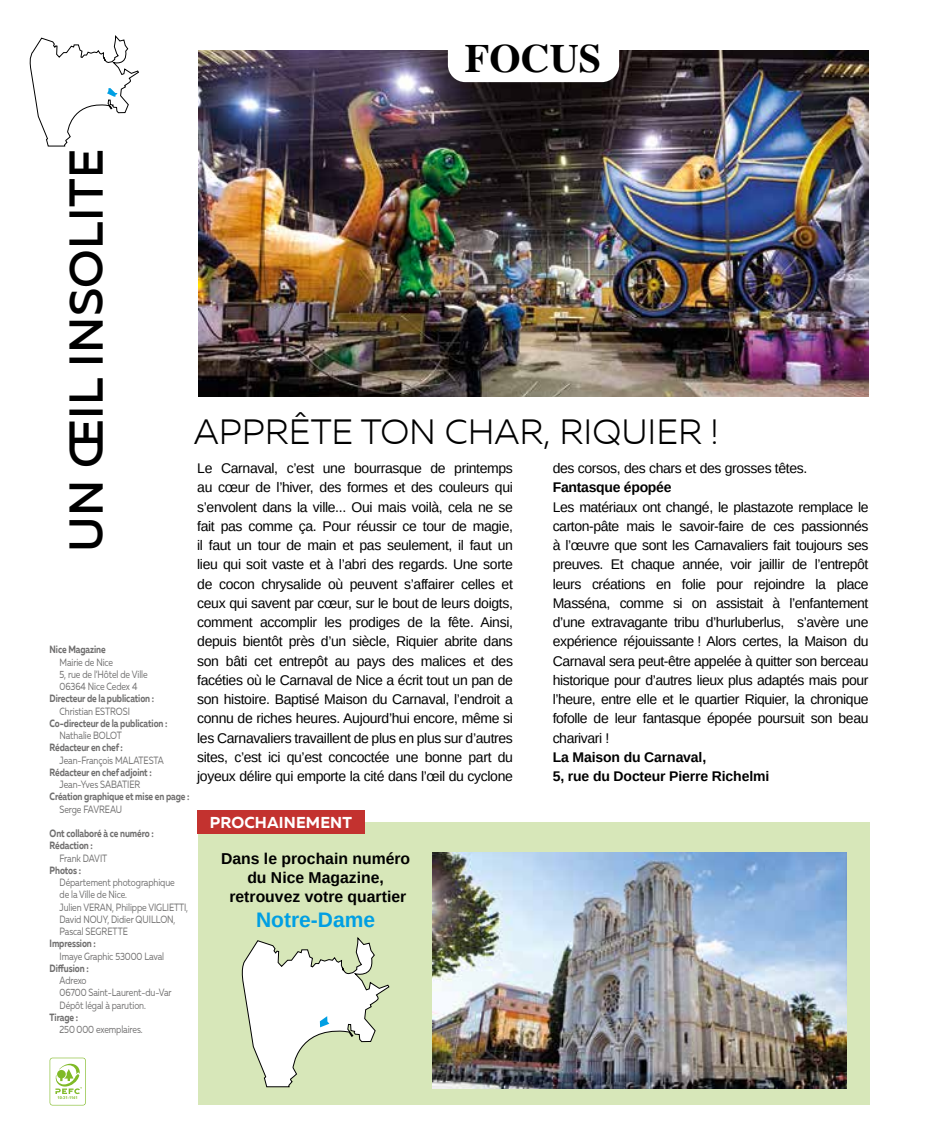
<style>
.page{position:relative;width:943px;height:1141px;background:#fff}
.page>*{position:absolute;margin:0;border:0;box-sizing:border-box;transform-origin:0 0}
.t1{font:500 47.25px "Muller";letter-spacing:.01em;color:#000}
.t2{font:700 40.25px "Times";color:#000}
.t3{font:300 35px "Muller";color:#000}
.t4{font:700 21px "Liberation Sans";color:#009fe3}
.t5{font:700 15.75px/18.9px "Liberation Sans";color:#000;text-align:center}
.t6{font:700 15.75px "Muller";letter-spacing:.01em;color:#fff}
.t7{font:14px/19.2px "Liberation Sans";letter-spacing:-.025em;color:#000;text-align:justify}
.t8{font:700 14px/19.2px "Liberation Sans";letter-spacing:-.01em;color:#000}
.t9{font:10.5px/12.2px "Muller";letter-spacing:-.01em;color:#706f6f;scale:.8 1}
.t10{font:700 10.5px/12.2px "Muller";letter-spacing:-.01em;color:#706f6f;scale:.8 1}
.t11{font:700 4.02px "Arial";color:#80ba27}
</style>
<div class="page">
<img style="left:198px;top:50px;width:670px;height:346px">
<svg style="left:50px;top:1058px;width:36px;height:47px"></svg>
<div style="left:50px;top:1058px;width:35px;height:47px;background:#fff;border-radius:2px"></div>
<svg style="left:55px;top:1064px;width:27px;height:30px"></svg>
<div style="left:198px;top:822px;width:671px;height:282px;background:#d7e7b9"></div>
<img style="left:433px;top:852px;width:413px;height:237px">
<div style="left:197px;top:810px;width:167px;height:23px;background:#c3322f"></div>
<div style="left:448px;top:32px;width:171px;height:50px;background:#fff;border-radius:17px"></div>
<svg style="left:29px;top:35px;width:110px;height:112px"></svg>
<svg style="left:241px;top:937px;width:149px;height:150px"></svg>
<h2 class="t2" style="left:465px;top:20px;width:138px">FOCUS</h2>
<h1 class="t1" style="left:57px;top:552px;width:405px;rotate:-90deg">UN ŒIL INSOLITE</h1>
<h3 class="t3" style="left:194px;top:411px;width:526px">APPRÊTE TON CHAR, RIQUIER !</h3>
<p class="t7" style="left:197px;top:459px;width:317px">Le Carnaval, c’est une bourrasque de printemps au cœur de l’hiver, des formes et des couleurs qui s’envolent dans la ville... Oui mais voilà, cela ne se fait pas comme ça. Pour réussir ce tour de magie, il faut un tour de main et pas seulement, il faut un lieu qui soit vaste et à l’abri des regards. Une sorte de cocon chrysalide où peuvent s’affairer celles et ceux qui savent par cœur, sur le bout de leurs doigts, comment accomplir les prodiges de la fête. Ainsi, depuis bientôt près d’un siècle, Riquier abrite dans son bâti cet entrepôt au pays des malices et des facéties où le Carnaval de Nice a écrit tout un pan de son histoire. Baptisé Maison du Carnaval, l’endroit a connu de riches heures. Aujourd’hui encore, même si les Carnavaliers travaillent de plus en plus sur d’autres sites, c’est ici qu’est concoctée une bonne part du joyeux délire qui emporte la cité dans l’œil du cyclone</p>
<p class="t7" style="left:552px;top:459px;width:256px">des corsos, des chars et des grosses têtes.</p>
<p class="t8" style="left:552px;top:478px;width:120px">Fantasque épopée</p>
<p class="t7" style="left:552px;top:497px;width:317px">Les matériaux ont changé, le plastazote remplace le carton-pâte mais le savoir-faire de ces passionnés à l’œuvre que sont les Carnavaliers fait toujours ses preuves. Et chaque année, voir jaillir de l’entrepôt leurs créations en folie pour rejoindre la place Masséna, comme si on assistait à l’enfantement d’une extravagante tribu d’hurluberlus, s’avère une expérience réjouissante ! Alors certes, la Maison du Carnaval sera peut-être appelée à quitter son berceau historique pour d’autres lieux plus adaptés mais pour l’heure, entre elle et le quartier Riquier, la chronique fofolle de leur fantasque épopée poursuit son beau charivari !</p>
<p class="t8" style="left:552px;top:748px;width:218px">La Maison du Carnaval,<br>5, rue du Docteur Pierre Richelmi</p>
<p class="t10" style="left:50px;top:644px;width:72px">Nice Magazine</p>
<p class="t9" style="left:60px;top:656px;width:112px">Mairie de Nice<br>5, rue de l’Hôtel de Ville<br>06364 Nice Cedex 4</p>
<p class="t10" style="left:50px;top:693px;width:132px">Directeur de la publication :</p>
<p class="t9" style="left:60px;top:705px;width:90px">Christian ESTROSI</p>
<p class="t10" style="left:50px;top:717px;width:149px">Co-directeur de la publication :</p>
<p class="t9" style="left:60px;top:729px;width:79px">Nathalie BOLOT</p>
<p class="t10" style="left:50px;top:742px;width:93px">Rédacteur en chef :</p>
<p class="t9" style="left:60px;top:754px;width:132px">Jean-François MALATESTA</p>
<p class="t10" style="left:50px;top:766px;width:129px">Rédacteur en chef adjoint :</p>
<p class="t9" style="left:60px;top:778px;width:103px">Jean-Yves SABATIER</p>
<p class="t10" style="left:50px;top:791px;width:176px">Création graphique et mise en page :</p>
<p class="t9" style="left:60px;top:803px;width:80px">Serge FAVREAU</p>
<p class="t10" style="left:50px;top:827px;width:132px">Ont collaboré à ce numéro :<br>Rédaction :</p>
<p class="t9" style="left:60px;top:852px;width:61px">Frank DAVIT</p>
<p class="t10" style="left:50px;top:864px;width:41px">Photos :</p>
<p class="t9" style="left:60px;top:876px;width:162px">Département photographique<br>de la Ville de Nice.<br>Julien VERAN, Philippe VIGLIETTI,<br>David NOUY, Didier QUILLON,<br>Pascal SEGRETTE</p>
<p class="t10" style="left:50px;top:938px;width:59px">Impression :</p>
<p class="t9" style="left:60px;top:950px;width:132px">Imaye Graphic 53000 Laval</p>
<p class="t10" style="left:50px;top:962px;width:50px">Diffusion :</p>
<p class="t9" style="left:60px;top:974px;width:142px">Adrexo<br>06700 Saint-Laurent-du-Var<br>Dépôt légal à parution.</p>
<p class="t10" style="left:50px;top:1011px;width:37px">Tirage :</p>
<p class="t9" style="left:60px;top:1023px;width:105px">250 000 exemplaires.</p>
<p class="t6" style="left:210px;top:813px;width:144px">PROCHAINEMENT</p>
<p class="t5" style="left:221px;top:849px;width:191px">Dans le prochain numéro du Nice Magazine, retrouvez votre quartier</p>
<h3 class="t4" style="left:256px;top:905px;width:121px">Notre-Dame</h3>
<p class="t11" style="left:58px;top:1095px;width:22px">10-31-1141</p>
</div>
